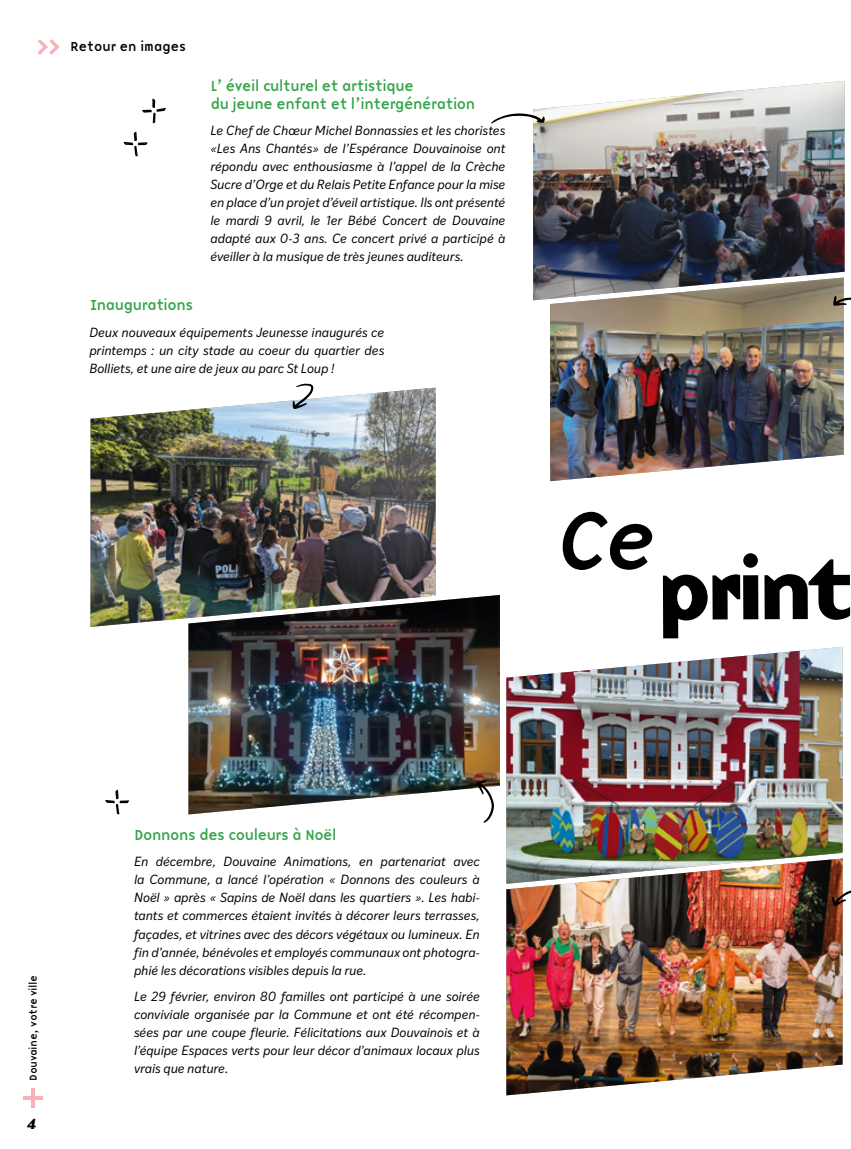
<style>
.page{position:relative;width:851px;height:1149px;background:#fff}
.page>*{position:absolute;margin:0;border:0;box-sizing:border-box;transform-origin:0 0}
.t1{font:700 84.3px "Base 9 Sans OT";letter-spacing:-.085em;color:#000}
.t2{font:italic 84.3px "Base 9 Sans OT";color:#000}
.t3{font:15px/18px "Base 9 Sans OT";letter-spacing:-.07em;color:#35a54a}
.t4{font:italic 700 15px "Base 9 Sans OT";color:#000}
.t5{font:13.5px "Base 9 Sans OT";letter-spacing:-.05em;color:#000}
.t6{font:italic 12.75px/18px "Ivy Style Sans";letter-spacing:-.01em;color:#000;text-align:justify}
.t7{font:10.5px "Base 9 Sans OT";letter-spacing:-.05em;color:#000}
</style>
<div class="page">
<hr style="left:31px;top:1087px;width:4px;height:20px;background:#f6b2b6">
<hr style="left:23px;top:1095px;width:20px;height:3px;background:#f6b2b6">
<svg style="left:38px;top:39px;width:21px;height:16px"></svg>
<img style="left:550px;top:300px;width:293px;height:181px">
<img style="left:90px;top:387px;width:345px;height:239px">
<img style="left:188px;top:594px;width:312px;height:220px">
<img style="left:506px;top:647px;width:336px;height:211px">
<img style="left:533px;top:81px;width:311px;height:219px">
<img style="left:506px;top:858px;width:336px;height:236px">
<svg style="left:831px;top:888px;width:19px;height:18px"></svg>
<svg style="left:476px;top:780px;width:18px;height:42px"></svg>
<svg style="left:833px;top:295px;width:17px;height:21px"></svg>
<svg style="left:491px;top:112px;width:54px;height:12px"></svg>
<svg style="left:292px;top:383px;width:21px;height:26px"></svg>
<svg style="left:124px;top:132px;width:23px;height:24px"></svg>
<svg style="left:105px;top:789px;width:24px;height:25px"></svg>
<svg style="left:142px;top:99px;width:24px;height:24px"></svg>
<p class="t5" style="left:70px;top:37px;width:117px">Retour en images</p>
<p class="t3" style="left:210px;top:76px;width:266px">L’ éveil culturel et artistique<br>du jeune enfant et l’intergénération</p>
<p class="t6" style="left:210px;top:121px;width:296px">Le Chef de Chœur Michel Bonnassies et les choristes «Les Ans Chantés» de l’Espérance Douvainoise ont répondu avec enthousiasme à l’appel de la Crèche Sucre d’Orge et du Relais Petite Enfance pour la mise en place d’un projet d’éveil artistique. Ils ont présenté le mardi 9 avril, le 1er Bébé Concert de Douvaine adapté aux 0-3 ans. Ce concert privé a participé à éveiller à la musique de très jeunes auditeurs.</p>
<p class="t3" style="left:89px;top:296px;width:106px">Inaugurations</p>
<p class="t6" style="left:89px;top:322px;width:296px">Deux nouveaux équipements Jeunesse inaugurés ce printemps : un city stade au coeur du quartier des Bolliets, et une aire de jeux au parc St Loup !</p>
<h1 class="t2" style="left:554px;top:481px;width:107px">Ce</h1>
<h1 class="t1" style="left:656px;top:531px;width:200px">print</h1>
<p class="t7" style="left:26px;top:1080px;width:108px;rotate:-90deg">Douvaine, votre ville</p>
<p class="t4" style="left:27px;top:1112px;width:12px">4</p>
<p class="t3" style="left:134px;top:825px;width:204px">Donnons des couleurs à Noël</p>
<p class="t6" style="left:134px;top:851px;width:347px">En décembre, Douvaine Animations, en partenariat avec la Commune, a lancé l’opération « Donnons des couleurs à Noël » après « Sapins de Noël dans les quartiers ». Les habi&shy;tants et commerces étaient invités à décorer leurs terrasses, façades, et vitrines avec des décors végétaux ou lumineux. En fin d’année, bénévoles et employés communaux ont photogra&shy;phié les décorations visibles depuis la rue.</p>
<p class="t6" style="left:134px;top:986px;width:347px">Le 29 février, environ 80 familles ont participé à une soirée conviviale organisée par la Commune et ont été récompen&shy;sées par une coupe fleurie. Félicitations aux Douvainois et à l’équipe Espaces verts pour leur décor d’animaux locaux plus vrais que nature.</p>
</div>
